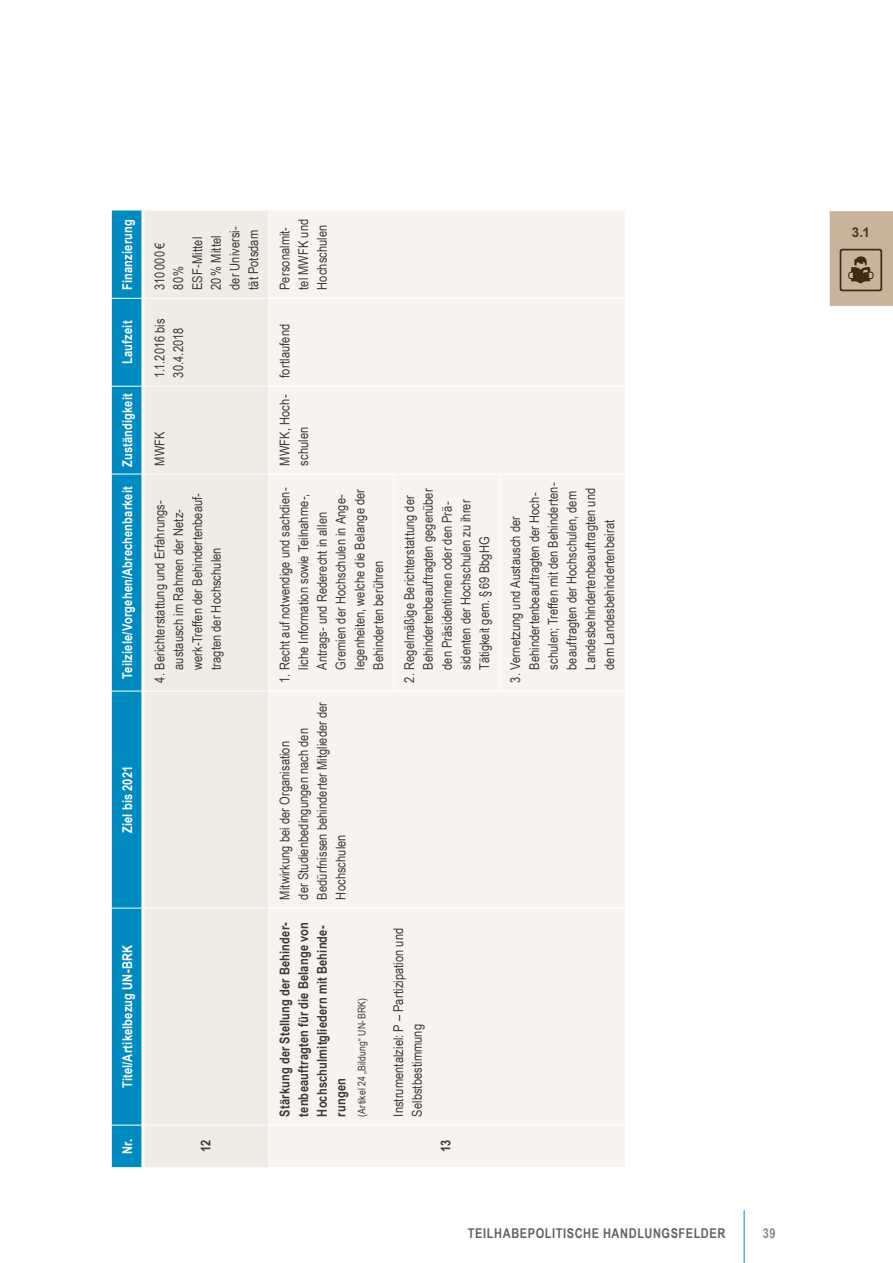
<style>
.page{position:relative;width:893px;height:1263px;background:#fff}
.page>*{position:absolute;margin:0;border:0;box-sizing:border-box;transform-origin:0 0}
.Tabellenkörper{font:13.5px/18.8px "Arial Narrow";letter-spacing:.005em;color:#3b3b3a}
.Tabellenkopf{font:700 13.5px "Arial Narrow";letter-spacing:.01em;color:#fff}
.Tabellenkörper-2{font:700 13.5px/18.8px "Arial Narrow";letter-spacing:.01em;color:#3b3b3a}
.t1{font:700 13.5px "Arial Narrow";letter-spacing:.04em;color:#636362}
.Tabelle_Nummer{font:700 13.5px "Arial Narrow";color:#3b3b3a}
.t2{font:700 13.5px "Arial";color:#513626}
.t3{font:700 13.5px "Arial Narrow";color:#878786}
.Tabellenkörper_Anmer{font:10.5px "Arial Narrow";letter-spacing:.015em;color:#3b3b3a}
</style>
<div class="page">
<hr style="left:744px;top:1210px;width:1px;height:53px;background:#008bc0">
<svg style="left:829px;top:211px;width:64px;height:95px;background:#bca58e"></svg>
<div style="left:144px;top:210px;width:124px;height:957px;background:#f1ebe6"></div>
<div style="left:270px;top:211px;width:355px;height:956px;background:#f7f3f0"></div>
<div style="left:112px;top:210px;width:29px;height:957px;background:#008bc0"></div>
<hr style="left:144px;top:1125px;width:125px;height:1px;background:#fff">
<hr style="left:144px;top:908px;width:125px;height:1px;background:#fff">
<hr style="left:144px;top:691px;width:125px;height:1px;background:#fff">
<hr style="left:144px;top:474px;width:125px;height:1px;background:#fff">
<hr style="left:144px;top:386px;width:125px;height:1px;background:#fff">
<hr style="left:144px;top:298px;width:125px;height:1px;background:#fff">
<hr style="left:269px;top:1125px;width:125px;height:1px;background:#fff">
<hr style="left:269px;top:908px;width:125px;height:1px;background:#fff">
<hr style="left:269px;top:691px;width:124px;height:1px;background:#fff">
<hr style="left:269px;top:474px;width:124px;height:1px;background:#fff">
<hr style="left:269px;top:386px;width:125px;height:1px;background:#fff">
<hr style="left:269px;top:298px;width:125px;height:1px;background:#fff">
<hr style="left:394px;top:1125px;width:106px;height:1px;background:#fff">
<hr style="left:394px;top:908px;width:106px;height:1px;background:#fff">
<hr style="left:393px;top:474px;width:1px;height:217px;background:#fff">
<hr style="left:394px;top:691px;width:105px;height:1px;background:#fff">
<hr style="left:394px;top:474px;width:105px;height:1px;background:#fff">
<hr style="left:394px;top:386px;width:106px;height:1px;background:#fff">
<hr style="left:394px;top:298px;width:106px;height:1px;background:#fff">
<hr style="left:500px;top:1125px;width:125px;height:1px;background:#fff">
<hr style="left:500px;top:908px;width:125px;height:1px;background:#fff">
<hr style="left:499px;top:474px;width:1px;height:217px;background:#fff">
<hr style="left:500px;top:691px;width:125px;height:1px;background:#fff">
<hr style="left:500px;top:474px;width:125px;height:1px;background:#fff">
<hr style="left:500px;top:386px;width:125px;height:1px;background:#fff">
<hr style="left:500px;top:298px;width:125px;height:1px;background:#fff">
<p class="Tabellenkopf" style="left:117px;top:290px;width:72px;rotate:-90deg">Finanzierung</p>
<p class="Tabellenkopf" style="left:117px;top:364px;width:45px;rotate:-90deg">Laufzeit</p>
<p class="Tabellenkopf" style="left:117px;top:467px;width:75px;rotate:-90deg">Zuständigkeit</p>
<p class="Tabellenkopf" style="left:117px;top:679px;width:194px;rotate:-90deg">Teilziele/Vorgehen/Abrechenbarkeit</p>
<p class="Tabellenkörper" style="left:150px;top:290px;width:48px;rotate:-90deg">310000€</p>
<p class="Tabellenkörper" style="left:169px;top:290px;width:54px;rotate:-90deg">80%<br>ESF-Mittel</p>
<p class="Tabellenkörper" style="left:206px;top:290px;width:65px;rotate:-90deg">20% Mittel der Universi&shy;tät Potsdam</p>
<p class="Tabellenkörper" style="left:150px;top:378px;width:60px;rotate:-90deg">1.1.2016 bis<br>30.4.2018</p>
<p class="Tabellenkörper" style="left:150px;top:465px;width:36px;rotate:-90deg">MWFK</p>
<p class="Tabellenkörper" style="left:150px;top:670px;width:178px;text-indent:-13px;rotate:-90deg">4. Berichterstattung und Erfahrungs&shy;austausch im Rahmen der Netz&shy;werk-Treffen der Behindertenbeauf&shy;tragten der Hochschulen</p>
<p class="Tabellenkopf" style="left:117px;top:833px;width:68px;rotate:-90deg">Ziel bis 2021</p>
<p class="Tabellenkopf" style="left:117px;top:1088px;width:145px;rotate:-90deg">Titel/Artikelbezug UN-BRK</p>
<p class="Tabellenkopf" style="left:117px;top:1154px;width:17px;rotate:-90deg">Nr.</p>
<p class="Tabelle_Nummer" style="left:195px;top:1152px;width:13px;rotate:-90deg">12</p>
<p class="Tabellenkörper" style="left:275px;top:290px;width:72px;rotate:-90deg">Personalmit&shy;tel MWFK und<br>Hochschulen</p>
<p class="Tabellenkörper" style="left:275px;top:378px;width:55px;rotate:-90deg">fortlaufend</p>
<p class="Tabellenkörper" style="left:275px;top:465px;width:72px;rotate:-90deg">MWFK, Hoch&shy;schulen</p>
<p class="Tabellenkörper" style="left:275px;top:670px;width:184px;text-indent:-13px;rotate:-90deg">1. Recht auf notwendige und sachdien&shy;liche Information sowie Teilnahme-, Antrags- und Rederecht in allen Gremien der Hochschulen in Ange&shy;legenheiten, welche die Belange der Behinderten berühren</p>
<p class="Tabellenkörper" style="left:275px;top:899px;width:199px;rotate:-90deg">Mitwirkung bei der Organisation<br>der Studienbedingungen nach den<br>Bedürfnissen behinderter Mitglieder der<br>Hochschulen</p>
<p class="Tabellenkörper-2" style="left:275px;top:1116px;width:196px;rotate:-90deg">Stärkung der Stellung der Behinder&shy;tenbeauftragten für die Belange von<br>Hochschulmitgliedern mit Behinde&shy;rungen</p>
<p class="Tabellenkörper_Anmer" style="left:354px;top:1116px;width:120px;rotate:-90deg">(Artikel 24 „Bildung“ UN-BRK)</p>
<p class="Tabellenkörper" style="left:400px;top:670px;width:183px;text-indent:-13px;rotate:-90deg">2. Regelmäßige Berichterstattung der Behindertenbeauftragten gegenüber den Präsidentinnen oder den Prä&shy;sidenten der Hochschulen zu ihrer Tätigkeit gem. § 69 BbgHG</p>
<p class="Tabellenkörper" style="left:506px;top:670px;width:189px;text-indent:-13px;rotate:-90deg">3. Vernetzung und Austausch der Behindertenbeauftragten der Hoch&shy;schulen; Treffen mit den Behinderten&shy;beauftragten der Hochschulen, dem Landesbehindertenbeauftragten und dem Landesbehindertenbeirat</p>
<p class="Tabellenkörper" style="left:388px;top:1116px;width:190px;rotate:-90deg">Instrumentalziel: P – Partizipation und<br>Selbstbestimmung</p>
<p class="Tabelle_Nummer" style="left:436px;top:1152px;width:13px;rotate:-90deg">13</p>
<p class="t1" style="left:468px;top:1223px;width:259px">TEILHABEPOLITISCHE HANDLUNGSFELDER</p>
<p class="t3" style="left:763px;top:1223px;width:14px">39</p>
<p class="t2" style="left:852px;top:222px;width:19px">3.1</p>
</div>
